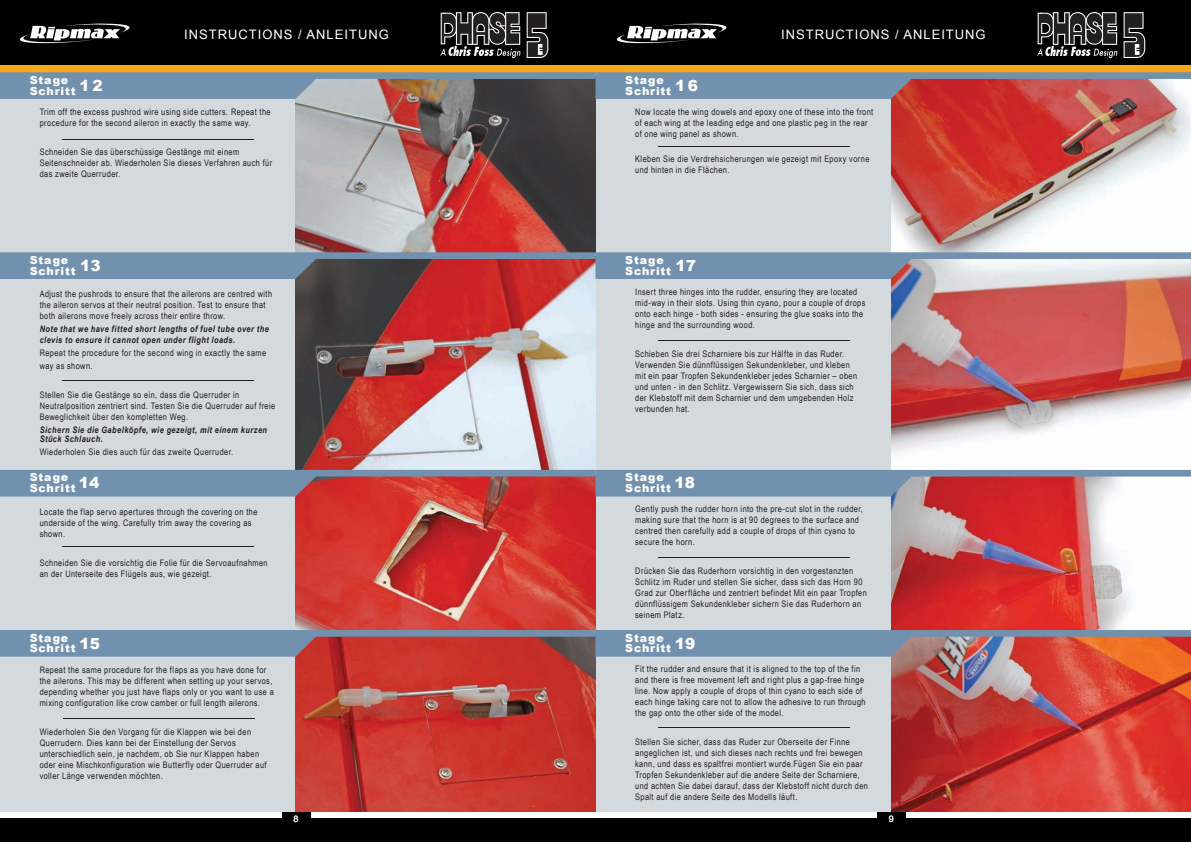
<style>
.page{position:relative;width:1191px;height:842px;background:#fff}
.page>*{position:absolute;margin:0;border:0;box-sizing:border-box;transform-origin:0 0}
.t1{font:13px "Arial";letter-spacing:.075em;color:#fff}
.t2{font:900 11.1px/10.2px "Arial";letter-spacing:.075em;color:#fff}
.t3{font:9px/11px "Arial Narrow";letter-spacing:.045em;color:#221f1f}
.t4{font:italic 700 9px/11px "Arial Narrow";letter-spacing:.05em;color:#221f1f}
.t5{font:9px "Arial";color:#fff}
</style>
<div class="page">
<div style="left:0;top:0;width:1191px;height:66px;background:#000"></div>
<div style="left:0;top:818px;width:1191px;height:24px;background:#000"></div>
<div style="left:282px;top:812px;width:28px;height:14px;background:#000"></div>
<div style="left:877px;top:812px;width:28px;height:14px;background:#000"></div>
<div style="left:0;top:72px;width:1191px;height:740px;background:#d3d9dd"></div>
<img style="left:891px;top:279px;width:300px;height:351px">
<img style="left:891px;top:657px;width:300px;height:155px">
<img style="left:891px;top:99px;width:300px;height:153px">
<img style="left:296px;top:657px;width:299px;height:155px">
<img style="left:296px;top:279px;width:299px;height:351px">
<img style="left:296px;top:99px;width:299px;height:153px">
<div style="left:0;top:65px;width:595px;height:7px;background:#faa719"></div>
<div style="left:595px;top:65px;width:596px;height:7px;background:#faa719"></div>
<svg style="left:0;top:72px;width:1191px;height:27px;background:#868090"></svg>
<svg style="left:0;top:252px;width:1191px;height:27px;background:#8c8fa2"></svg>
<svg style="left:0;top:470px;width:1191px;height:27px;background:#957c8e"></svg>
<svg style="left:0;top:630px;width:1191px;height:27px;background:#8f7986"></svg>
<svg style="left:19px;top:23px;width:111px;height:21px"></svg>
<svg style="left:616px;top:23px;width:111px;height:21px"></svg>
<svg style="left:440px;top:12px;width:80px;height:46px"></svg>
<svg style="left:526px;top:12px;width:22px;height:46px"></svg>
<svg style="left:1037px;top:12px;width:80px;height:46px"></svg>
<svg style="left:1123px;top:12px;width:22px;height:46px"></svg>
<hr style="left:62px;top:139px;width:192px;height:1px;background:#221f1f">
<hr style="left:63px;top:718px;width:191px;height:1px;background:#221f1f">
<hr style="left:658px;top:340px;width:192px;height:1px;background:#221f1f">
<hr style="left:658px;top:557px;width:192px;height:1px;background:#221f1f">
<hr style="left:658px;top:727px;width:192px;height:1px;background:#221f1f">
<hr style="left:62px;top:380px;width:192px;height:1px;background:#221f1f">
<hr style="left:62px;top:547px;width:192px;height:1px;background:#221f1f">
<hr style="left:658px;top:147px;width:192px;height:1px;background:#221f1f">
<p class="t2" style="left:30px;top:76px;width:74px">Stage<br>Schritt <sup>12</sup></p>
<h1 class="t1" style="left:184px;top:30px;width:206px">INSTRUCTIONS / ANLEITUNG</h1>
<h1 class="t1" style="left:781px;top:30px;width:206px">INSTRUCTIONS / ANLEITUNG</h1>
<p class="t2" style="left:625px;top:76px;width:74px">Stage<br>Schritt <sup>16</sup></p>
<p class="t3" style="left:40px;top:107px;width:232px">Trim off the excess pushrod wire using side cutters. Repeat the procedure for the second aileron in exactly the same way.</p>
<p class="t3" style="left:40px;top:147px;width:234px">Schneiden Sie das überschüssige Gestänge mit einem<br>Seitenschneider ab. Wiederholen Sie dieses Verfahren auch für das zweite Querruder.</p>
<p class="t3" style="left:635px;top:107px;width:240px">Now locate the wing dowels and epoxy one of these into the front of each wing at the leading edge and one plastic peg in the rear of one wing panel as shown.</p>
<p class="t3" style="left:635px;top:154px;width:236px">Kleben Sie die Verdrehsicherungen wie gezeigt mit Epoxy vorne und hinten in die Flächen.</p>
<p class="t2" style="left:30px;top:256px;width:72px">Stage<br>Schritt <sup>13</sup></p>
<p class="t3" style="left:40px;top:289px;width:234px">Adjust the pushrods to ensure that the ailerons are centred with the aileron servos at their neutral position. Test to ensure that both ailerons move freely across their entire throw.</p>
<p class="t4" style="left:40px;top:324px;width:231px">Note that we have fitted short lengths of fuel tube over the clevis to ensure it cannot open under flight loads.</p>
<p class="t3" style="left:40px;top:347px;width:228px;line-height:13px">Repeat the procedure for the second wing in exactly the same way as shown.</p>
<p class="t3" style="left:40px;top:390px;width:237px">Stellen Sie die Gestänge so ein, dass die Querruder in<br>Neutralposition zentriert sind. Testen Sie die Querruder auf freie<br>Beweglichkeit über den kompletten Weg.</p>
<p class="t4" style="left:40px;top:426px;width:229px;line-height:9px">Sichern Sie die Gabelköpfe, wie gezeigt, mit einem kurzen<br>Stück Schlauch.</p>
<p class="t3" style="left:40px;top:447px;width:195px">Wiederholen Sie dies auch für das zweite Querruder.</p>
<p class="t2" style="left:30px;top:473px;width:71px">Stage<br>Schritt <sup>14</sup></p>
<p class="t3" style="left:40px;top:507px;width:219px">Locate the flap servo apertures through the covering on the underside of the wing. Carefully trim away the covering as shown.</p>
<p class="t3" style="left:40px;top:558px;width:229px">Schneiden Sie die vorsichtig die Folie für die Servoaufnahmen an der Unterseite des Flügels aus, wie gezeigt.</p>
<p class="t2" style="left:30px;top:634px;width:72px">Stage<br>Schritt <sup>15</sup></p>
<p class="t3" style="left:40px;top:666px;width:236px">Repeat the same procedure for the flaps as you have done for the ailerons. This may be different when setting up your servos, depending whether you just have flaps only or you want to use a mixing configuration like crow camber or full length ailerons.</p>
<p class="t3" style="left:40px;top:728px;width:228px">Wiederholen Sie den Vorgang für die Klappen wie bei den Querrudern. Dies kann bei der Einstellung der Servos unterschiedlich sein, je nachdem, ob Sie nur Klappen haben oder eine Mischkonfiguration wie Butterfly oder Querruder auf voller Länge verwenden möchten.</p>
<p class="t2" style="left:625px;top:256px;width:72px">Stage<br>Schritt <sup>17</sup></p>
<p class="t3" style="left:635px;top:287px;width:232px">Insert three hinges into the rudder, ensuring they are located mid-way in their slots. Using thin cyano, pour a couple of drops onto each hinge - both sides - ensuring the glue soaks into the hinge and the surrounding wood.</p>
<p class="t3" style="left:635px;top:349px;width:223px">Schieben Sie drei Scharniere bis zur Hälfte in das Ruder.<br>Verwenden Sie dünnflüssigen Sekundenkleber, und kleben mit ein paar Tropfen Sekundenkleber jedes Scharnier – oben und unten - in den Schlitz. Vergewissern Sie sich, dass sich der Klebstoff mit dem Scharnier und dem umgebenden Holz verbunden hat.</p>
<p class="t2" style="left:625px;top:473px;width:71px">Stage<br>Schritt <sup>18</sup></p>
<p class="t3" style="left:635px;top:504px;width:229px">Gently push the rudder horn into the pre-cut slot in the rudder, making sure that the horn is at 90 degrees to the surface and centred then carefully add a couple of drops of thin cyano to secure the horn.</p>
<p class="t3" style="left:635px;top:566px;width:233px">Drücken Sie das Ruderhorn vorsichtig in den vorgestanzten Schlitz im Ruder und stellen Sie sicher, dass sich das Horn 90<br>Grad zur Oberfläche und zentriert befindet Mit ein paar Tropfen dünnflüssigem Sekundenkleber sichern Sie das Ruderhorn an seinem Platz.</p>
<p class="t2" style="left:625px;top:634px;width:72px">Stage<br>Schritt <sup>19</sup></p>
<p class="t3" style="left:635px;top:665px;width:232px">Fit the rudder and ensure that it is aligned to the top of the fin and there is free movement left and right plus a gap-free hinge line. Now apply a couple of drops of thin cyano to each side of each hinge taking care not to allow the adhesive to run through the gap onto the other side of the model.</p>
<p class="t3" style="left:635px;top:738px;width:234px">Stellen Sie sicher, dass das Ruder zur Oberseite der Finne angeglichen ist, und sich dieses nach rechts und frei bewegen kann, und dass es spaltfrei montiert wurde.Fügen Sie ein paar Tropfen Sekundenkleber auf die andere Seite der Scharniere, und achten Sie dabei darauf, dass der Klebstoff nicht durch den Spalt auf die andere Seite des Modells läuft.</p>
<p class="t5" style="left:294px;top:816px;width:7px">8</p>
<p class="t5" style="left:888px;top:816px;width:7px">9</p>
</div>
